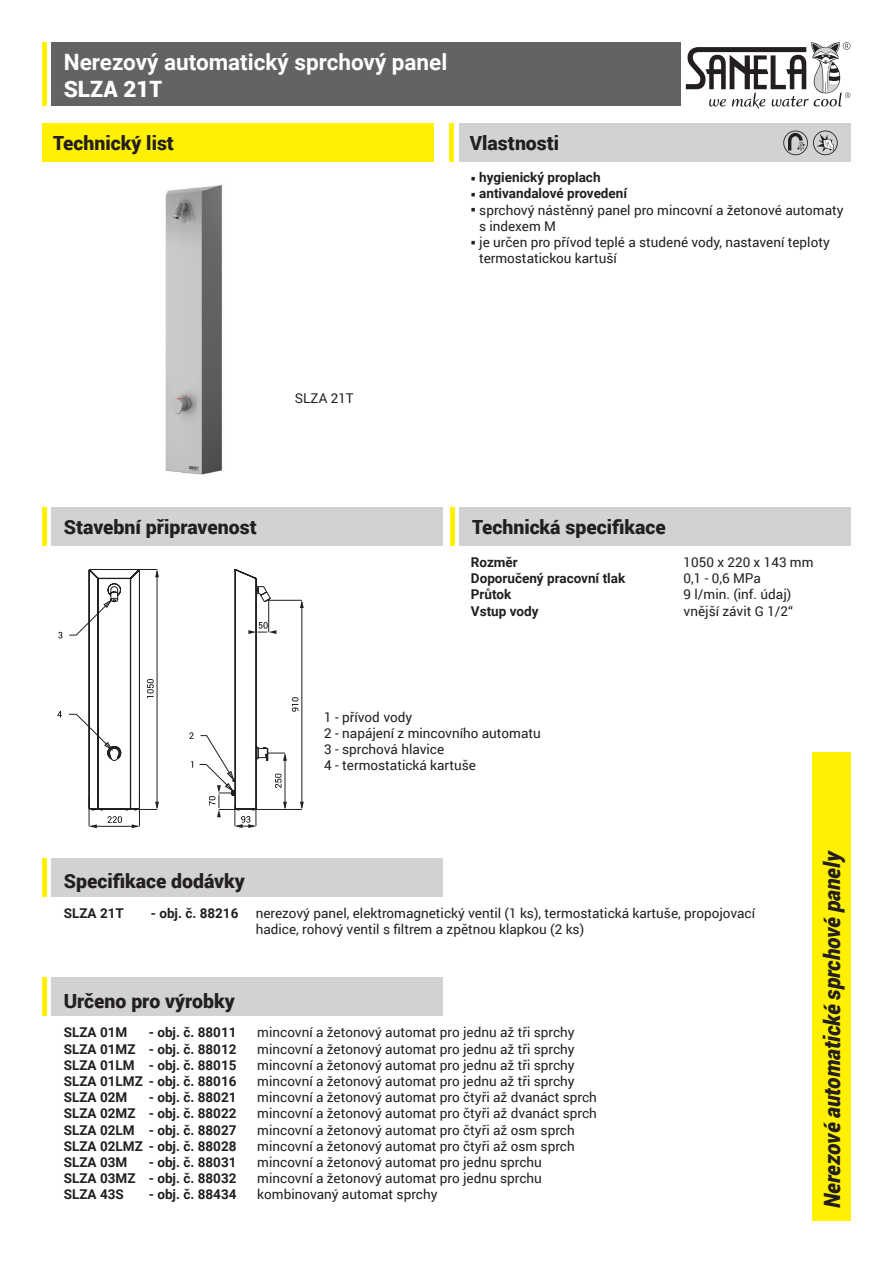
<style>
.page{position:relative;width:893px;height:1263px;background:#fff}
.page>*{position:absolute;margin:0;border:0;box-sizing:border-box;transform-origin:0 0}
.t1{font:italic 900 22.5px "Roboto";letter-spacing:-.005em;color:#231f20;scale:.95 1}
.t2{font:700 22.5px "Roboto";color:#fff}
.t3{font:900 22.5px "Roboto";color:#fff}
.t4{font:900 19.5px "Roboto";color:#231f20}
.t5{font:13.5px/16.2px "Roboto";color:#231f20}
.t6{font:700 13.5px "Roboto";color:#231f20}
</style>
<div class="page">
<div style="left:51px;top:43px;width:629px;height:63px;background:#636366"></div>
<div style="left:459px;top:123px;width:391px;height:39px;background:#d1d2d4"></div>
<div style="left:51px;top:507px;width:391px;height:38px;background:#d1d2d4"></div>
<div style="left:812px;top:752px;width:38px;height:468px;background:#fff101"></div>
<hr style="left:43px;top:43px;width:4px;height:63px;background:#fff101">
<hr style="left:43px;top:507px;width:4px;height:38px;background:#fff101">
<div style="left:459px;top:507px;width:391px;height:38px;background:#d1d2d4"></div>
<hr style="left:451px;top:507px;width:4px;height:38px;background:#fff101">
<hr style="left:450px;top:123px;width:4px;height:39px;background:#fff101">
<div style="left:51px;top:858px;width:391px;height:38px;background:#d1d2d4"></div>
<hr style="left:43px;top:858px;width:4px;height:38px;background:#fff101">
<img style="left:165px;top:185px;width:58px;height:290px">
<svg style="left:686px;top:42px;width:164px;height:67px"></svg>
<svg style="left:58px;top:632px;width:4px;height:6px"></svg>
<svg style="left:57px;top:711px;width:5px;height:6px"></svg>
<svg style="left:69px;top:569px;width:235px;height:259px"></svg>
<div style="left:43px;top:123px;width:391px;height:39px;background:#fff101"></div>
<svg style="left:783px;top:131px;width:55px;height:24px"></svg>
<div style="left:51px;top:978px;width:391px;height:38px;background:#d1d2d4"></div>
<hr style="left:43px;top:978px;width:4px;height:38px;background:#fff101">
<p class="t2" style="left:64px;top:47px;width:385px">Nerezový automatický sprchový panel</p>
<p class="t3" style="left:64px;top:73px;width:100px">SLZA 21T</p>
<p class="t4" style="left:53px;top:129px;width:122px">Technický list</p>
<p class="t4" style="left:470px;top:129px;width:91px">Vlastnosti</p>
<p class="t6" style="left:471px;top:168px;width:131px">○ hygienický proplach</p>
<p class="t6" style="left:471px;top:184px;width:158px">○ antivandalové provedení</p>
<p class="t5" style="left:471px;top:201px;width:374px">○ sprchový nástěnný panel pro mincovní a žetonové automaty</p>
<p class="t5" style="left:479px;top:217px;width:79px">s indexem M</p>
<p class="t5" style="left:479px;top:233px;width:352px;text-indent:-8px">○ je určen pro přívod teplé a studené vody, nastavení teploty termostatickou kartuší</p>
<p class="t5" style="left:295px;top:390px;width:61px">SLZA 21T</p>
<p class="t4" style="left:64px;top:513px;width:194px">Stavební připravenost</p>
<p class="t4" style="left:472px;top:513px;width:195px">Technická specifikace</p>
<p class="t6" style="left:471px;top:553px;width:48px">Rozměr</p>
<p class="t5" style="left:684px;top:554px;width:131px">1050 x 220 x 143 mm</p>
<p class="t6" style="left:471px;top:569px;width:156px">Doporučený pracovní tlak</p>
<p class="t5" style="left:683px;top:570px;width:79px">0,1 - 0,6 MPa</p>
<p class="t6" style="left:471px;top:585px;width:42px">Průtok</p>
<p class="t5" style="left:684px;top:586px;width:109px">9 l/min. (inf. údaj)</p>
<p class="t6" style="left:471px;top:601px;width:69px">Vstup vody</p>
<p class="t5" style="left:684px;top:602px;width:111px">vnější závit G 1/2“</p>
<p class="t5" style="left:324px;top:708px;width:89px">1 - přívod vody</p>
<p class="t5" style="left:324px;top:724px;width:218px">2 - napájení z mincovního automatu</p>
<p class="t5" style="left:324px;top:740px;width:122px">3 - sprchová hlavice</p>
<p class="t5" style="left:324px;top:757px;width:153px">4 - termostatická kartuše</p>
<p class="t4" style="left:64px;top:867px;width:183px">Specifikace dodávky</p>
<p class="t6" style="left:64px;top:903px;width:62px">SLZA 21T</p>
<p class="t6" style="left:151px;top:903px;width:89px">- obj. č. 88216</p>
<p class="t5" style="left:256px;top:904px;width:501px">nerezový panel, elektromagnetický ventil (1 ks), termostatická kartuše, propojovací hadice, rohový ventil s filtrem a zpětnou klapkou (2 ks)</p>
<p class="t4" style="left:64px;top:987px;width:173px">Určeno pro výrobky</p>
<p class="t6" style="left:64px;top:1023px;width:65px">SLZA 01M</p>
<p class="t6" style="left:149px;top:1023px;width:89px">- obj. č. 88011</p>
<p class="t5" style="left:257px;top:1024px;width:319px">mincovní a žetonový automat pro jednu až tři sprchy</p>
<p class="t6" style="left:64px;top:1039px;width:174px">SLZA 01MZ - obj. č. 88012</p>
<p class="t5" style="left:257px;top:1040px;width:319px">mincovní a žetonový automat pro jednu až tři sprchy</p>
<p class="t6" style="left:64px;top:1055px;width:174px">SLZA 01LM - obj. č. 88015</p>
<p class="t5" style="left:257px;top:1056px;width:319px">mincovní a žetonový automat pro jednu až tři sprchy</p>
<p class="t6" style="left:64px;top:1072px;width:174px">SLZA 01LMZ - obj. č. 88016</p>
<p class="t5" style="left:257px;top:1072px;width:319px">mincovní a žetonový automat pro jednu až tři sprchy</p>
<p class="t6" style="left:64px;top:1088px;width:65px">SLZA 02M</p>
<p class="t6" style="left:149px;top:1088px;width:89px">- obj. č. 88021</p>
<p class="t5" style="left:257px;top:1089px;width:341px">mincovní a žetonový automat pro čtyři až dvanáct sprch</p>
<p class="t6" style="left:64px;top:1104px;width:174px">SLZA 02MZ - obj. č. 88022</p>
<p class="t5" style="left:257px;top:1105px;width:341px">mincovní a žetonový automat pro čtyři až dvanáct sprch</p>
<p class="t6" style="left:64px;top:1120px;width:174px">SLZA 02LM - obj. č. 88027</p>
<p class="t5" style="left:257px;top:1121px;width:319px">mincovní a žetonový automat pro čtyři až osm sprch</p>
<p class="t6" style="left:64px;top:1136px;width:174px">SLZA 02LMZ - obj. č. 88028</p>
<p class="t5" style="left:257px;top:1137px;width:319px">mincovní a žetonový automat pro čtyři až osm sprch</p>
<p class="t6" style="left:64px;top:1153px;width:65px">SLZA 03M</p>
<p class="t6" style="left:149px;top:1153px;width:89px">- obj. č. 88031</p>
<p class="t5" style="left:257px;top:1153px;width:286px">mincovní a žetonový automat pro jednu sprchu</p>
<p class="t6" style="left:64px;top:1169px;width:174px">SLZA 03MZ - obj. č. 88032</p>
<p class="t5" style="left:257px;top:1170px;width:286px">mincovní a žetonový automat pro jednu sprchu</p>
<p class="t6" style="left:64px;top:1185px;width:62px">SLZA 43S</p>
<p class="t6" style="left:149px;top:1185px;width:89px">- obj. č. 88434</p>
<p class="t5" style="left:257px;top:1186px;width:182px">kombinovaný automat sprchy</p>
<p class="t1" style="left:816px;top:1208px;width:378px;rotate:-90deg">Nerezové automatické sprchové panely</p>
</div>
